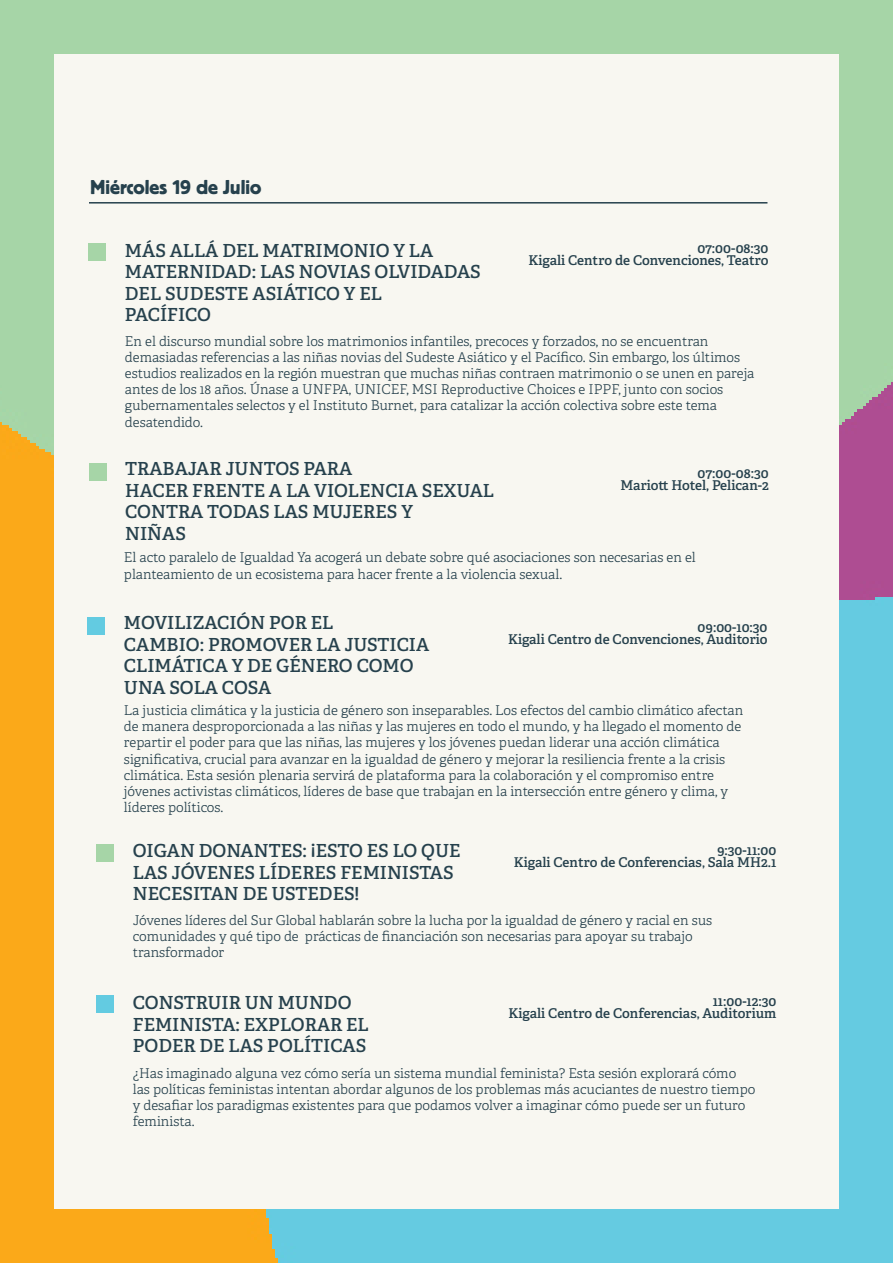
<style>
.page{position:relative;width:893px;height:1263px;background:#fff}
.page>*{position:absolute;margin:0;border:0;box-sizing:border-box;transform-origin:0 0}
.t1{font:21px "Platz";color:#26414d}
.t2{font:600 18px/21.6px "Adelle";color:#26414d}
.t3{font:300 13.5px/16.2px "Adelle";color:#26414d}
.t4{font:600 13.5px "Adelle";color:#26414d}
</style>
<div class="page">
<img style="left:0;top:0;width:893px;height:1263px">
<div style="left:54px;top:54px;width:785px;height:1155px;background:#f8f7f1"></div>
<div style="left:89px;top:463px;width:18px;height:18px;background:#a6d5a7"></div>
<div style="left:89px;top:243px;width:17px;height:18px;background:#a6d5a7"></div>
<hr style="left:89px;top:202px;width:678px;height:2px;background:#26414d">
<div style="left:88px;top:617px;width:17px;height:18px;background:#63cbe1"></div>
<div style="left:96px;top:995px;width:18px;height:18px;background:#63cbe1"></div>
<div style="left:96px;top:844px;width:18px;height:18px;background:#a6d5a7"></div>
<p class="t1" style="left:90px;top:175px;width:173px">Miércoles 19 de Julio</p>
<p class="t2" style="left:125px;top:240px;width:310px">MÁS ALLÁ DEL MATRIMONIO Y LA</p>
<p class="t2" style="left:125px;top:261px;width:357px">MATERNIDAD: LAS NOVIAS OLVIDADAS</p>
<p class="t2" style="left:125px;top:283px;width:259px">DEL SUDESTE ASIÁTICO Y EL</p>
<p class="t2" style="left:125px;top:304px;width:88px">PACÍFICO</p>
<p class="t4" style="left:697px;top:240px;width:73px">07:00-08:30</p>
<p class="t4" style="left:528px;top:252px;width:242px">Kigali Centro de Convenciones, Teatro</p>
<p class="t3" style="left:125px;top:333px;width:585px">En el discurso mundial sobre los matrimonios infantiles, precoces y forzados, no se encuentran</p>
<p class="t3" style="left:125px;top:349px;width:617px">demasiadas referencias a las niñas novias del Sudeste Asiático y el Pacífico. Sin embargo, los últimos</p>
<p class="t3" style="left:125px;top:365px;width:631px">estudios realizados en la región muestran que muchas niñas contraen matrimonio o se unen en pareja</p>
<p class="t3" style="left:125px;top:382px;width:600px">antes de los 18 años. Únase a UNFPA, UNICEF, MSI Reproductive Choices e IPPF, junto con socios</p>
<p class="t3" style="left:125px;top:398px;width:594px">gubernamentales selectos y el Instituto Burnet, para catalizar la acción colectiva sobre este tema</p>
<p class="t3" style="left:125px;top:414px;width:80px">desatendido.</p>
<p class="t2" style="left:125px;top:458px;width:229px">TRABAJAR JUNTOS PARA</p>
<p class="t2" style="left:125px;top:480px;width:370px">HACER FRENTE A LA VIOLENCIA SEXUAL<br>CONTRA TODAS LAS MUJERES Y</p>
<p class="t2" style="left:125px;top:523px;width:62px">NIÑAS</p>
<p class="t4" style="left:698px;top:464px;width:73px">07:00-08:30</p>
<p class="t4" style="left:620px;top:476px;width:150px">Mariott Hotel, Pelican-2</p>
<p class="t3" style="left:124px;top:550px;width:573px">El acto paralelo de Igualdad Ya acogerá un debate sobre qué asociaciones son necesarias en el</p>
<p class="t3" style="left:124px;top:566px;width:440px">planteamiento de un ecosistema para hacer frente a la violencia sexual.</p>
<p class="t2" style="left:124px;top:612px;width:211px">MOVILIZACIÓN POR EL</p>
<p class="t2" style="left:124px;top:634px;width:307px">CAMBIO: PROMOVER LA JUSTICIA</p>
<p class="t2" style="left:124px;top:655px;width:291px">CLIMÁTICA Y DE GÉNERO COMO</p>
<p class="t2" style="left:124px;top:677px;width:149px">UNA SOLA COSA</p>
<p class="t4" style="left:698px;top:619px;width:71px">09:00-10:30</p>
<p class="t4" style="left:508px;top:631px;width:261px">Kigali Centro de Convenciones, Auditorio</p>
<p class="t3" style="left:124px;top:702px;width:621px">La justicia climática y la justicia de género son inseparables. Los efectos del cambio climático afectan</p>
<p class="t3" style="left:124px;top:718px;width:619px">de manera desproporcionada a las niñas y las mujeres en todo el mundo, y ha llegado el momento de</p>
<p class="t3" style="left:124px;top:735px;width:597px">repartir el poder para que las niñas, las mujeres y los jóvenes puedan liderar una acción climática</p>
<p class="t3" style="left:124px;top:751px;width:603px">significativa, crucial para avanzar en la igualdad de género y mejorar la resiliencia frente a la crisis</p>
<p class="t3" style="left:124px;top:767px;width:592px">climática. Esta sesión plenaria servirá de plataforma para la colaboración y el compromiso entre</p>
<p class="t3" style="left:124px;top:783px;width:606px">jóvenes activistas climáticos, líderes de base que trabajan en la intersección entre género y clima, y</p>
<p class="t3" style="left:124px;top:799px;width:101px">líderes políticos.</p>
<p class="t2" style="left:133px;top:840px;width:329px">OIGAN DONANTES: ¡ESTO ES LO QUE</p>
<p class="t2" style="left:133px;top:862px;width:322px">LAS JÓVENES LÍDERES FEMINISTAS<br>NECESITAN DE USTEDES!</p>
<p class="t4" style="left:717px;top:842px;width:61px">9:30-11:00</p>
<p class="t4" style="left:514px;top:854px;width:264px">Kigali Centro de Conferencias, Sala MH2.1</p>
<p class="t3" style="left:133px;top:912px;width:581px">Jóvenes líderes del Sur Global hablarán sobre la lucha por la igualdad de género y racial en sus comunidades y qué tipo de prácticas de financiación son necesarias para apoyar su trabajo transformador</p>
<p class="t2" style="left:133px;top:992px;width:220px">CONSTRUIR UN MUNDO</p>
<p class="t2" style="left:133px;top:1013px;width:237px">FEMINISTA: EXPLORAR EL</p>
<p class="t2" style="left:133px;top:1035px;width:235px">PODER DE LAS POLÍTICAS</p>
<p class="t4" style="left:713px;top:992px;width:65px">11:00-12:30</p>
<p class="t4" style="left:508px;top:1004px;width:269px">Kigali Centro de Conferencias, Auditorium</p>
<p class="t3" style="left:133px;top:1065px;width:605px">¿Has imaginado alguna vez cómo sería un sistema mundial feminista? Esta sesión explorará cómo</p>
<p class="t3" style="left:133px;top:1081px;width:624px">las políticas feministas intentan abordar algunos de los problemas más acuciantes de nuestro tiempo</p>
<p class="t3" style="left:133px;top:1097px;width:614px">y desafiar los paradigmas existentes para que podamos volver a imaginar cómo puede ser un futuro</p>
<p class="t3" style="left:133px;top:1114px;width:63px">feminista.</p>
</div>
